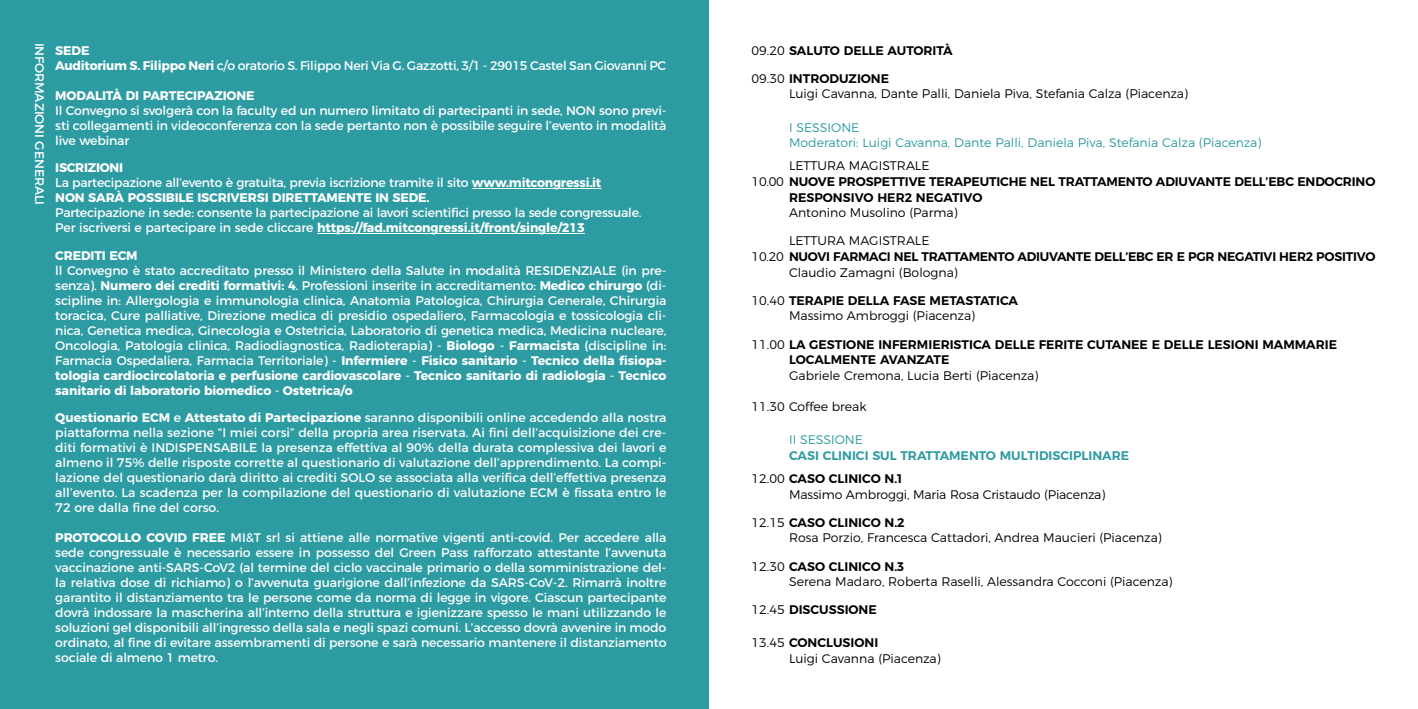
<style>
.page{position:relative;width:1418px;height:709px;background:#fff}
.page>*{position:absolute;margin:0;border:0;box-sizing:border-box;transform-origin:0 0}
.t1{font:12.5px/15px "Montserrat";letter-spacing:-.01em;color:#fff;text-align:justify}
.t2{font:300 12.5px/15.6px "Montserrat";color:#000}
.t3{font:600 12.5px/15.6px "Montserrat";letter-spacing:-.01em;color:#000}
.t4{font:700 12.5px/15px "Montserrat";letter-spacing:-.01em;color:#fff}
.t5{font:300 12.5px/15.6px "Montserrat";color:#2d9ba2}
.t6{font:600 12.5px/23.1px "Montserrat";color:#2d9ba2}
.s1{font-weight:700}
.s2{font-weight:400}
.s3{font-weight:300}
.s4{font-weight:600}
.s5{font-weight:300;color:#000}
.s6{color:#000}
</style>
<div class="page">
<div style="left:0;top:0;width:709px;height:709px;background:#2d9ba2"></div>
<hr style="left:472px;top:188px;width:129px;height:1px;background:#fff">
<hr style="left:317px;top:233px;width:268px;height:1px;background:#fff">
<p class="t1" style="left:48px;top:43px;width:164px;rotate:90deg">INFORMAZIONI GENERALI</p>
<p class="t1" style="left:55px;top:42px;width:612px"><span class="s1">SEDE<br>Auditorium S. Filippo Neri</span> c/o oratorio S. Filippo Neri Via G. Gazzotti, 3/1 - 29015 Castel San Giovanni PC</p>
<p class="t4" style="left:55px;top:87px;width:201px">MODALITÀ DI PARTECIPAZIONE</p>
<p class="t1" style="left:55px;top:102px;width:612px">Il Convegno si svolgerà con la faculty ed un numero limitato di partecipanti in sede, NON sono previ&shy;sti collegamenti in videoconferenza con la sede pertanto non è possibile seguire l’evento in modalità live webinar</p>
<p class="t4" style="left:55px;top:159px;width:547px">ISCRIZIONI<br><span class="s2">La partecipazione all’evento è gratuita, previa iscrizione tramite il sito</span> www.mitcongressi.it<br>NON SARÀ POSSIBILE ISCRIVERSI DIRETTAMENTE IN SEDE.</p>
<p class="t1" style="left:55px;top:204px;width:587px">Partecipazione in sede: consente la partecipazione ai lavori scientifici presso la sede congressuale.<br>Per iscriversi e partecipare in sede cliccare <span class="s1">https://fad.mitcongressi.it/front/single/213</span></p>
<p class="t4" style="left:55px;top:247px;width:84px">CREDITI ECM</p>
<p class="t1" style="left:55px;top:262px;width:612px">ll Convegno è stato accreditato presso il Ministero della Salute in modalità RESIDENZIALE (in pre&shy;senza). <span class="s1">Numero dei crediti formativi: 4</span>. Professioni inserite in accreditamento: <span class="s1">Medico chirurgo</span> (di&shy;scipline in: Allergologia e immunologia clinica, Anatomia Patologica, Chirurgia Generale, Chirurgia toracica, Cure palliative, Direzione medica di presidio ospedaliero, Farmacologia e tossicologia cli&shy;nica, Genetica medica, Ginecologia e Ostetricia, Laboratorio di genetica medica, Medicina nucleare, Oncologia, Patologia clinica, Radiodiagnostica, Radioterapia) - <span class="s1">Biologo</span> - <span class="s1">Farmacista</span> (discipline in:<br>Farmacia Ospedaliera, Farmacia Territoriale) - <span class="s1">Infermiere</span> - <span class="s1">Fisico sanitario</span> - <span class="s1">Tecnico della fisiopa&shy;tologia cardiocircolatoria e perfusione cardiovascolare</span> - <span class="s1">Tecnico sanitario di radiologia</span> - <span class="s1">Tecnico sanitario di laboratorio biomedico</span> - <span class="s1">Ostetrica/o</span></p>
<p class="t1" style="left:55px;top:409px;width:612px"><span class="s1">Questionario ECM</span> e <span class="s1">Attestato di Partecipazione</span> saranno disponibili online accedendo alla nostra piattaforma nella sezione “I miei corsi” della propria area riservata. Ai fini dell’acquisizione dei cre&shy;diti formativi è INDISPENSABILE la presenza effettiva al 90% della durata complessiva dei lavori e almeno il 75% delle risposte corrette al questionario di valutazione dell’apprendimento. La compi&shy;lazione del questionario darà diritto ai crediti SOLO se associata alla verifica dell’effettiva presenza all’evento. La scadenza per la compilazione del questionario di valutazione ECM è fissata entro le 72 ore dalla fine del corso.</p>
<p class="t1" style="left:55px;top:529px;width:612px"><span class="s1">PROTOCOLLO COVID FREE</span> MI&amp;T srl si attiene alle normative vigenti anti-covid. Per accedere alla sede congressuale è necessario essere in possesso del Green Pass rafforzato attestante l’avvenuta vaccinazione anti-SARS-CoV2 (al termine del ciclo vaccinale primario o della somministrazione del&shy;la relativa dose di richiamo) o l’avvenuta guarigione dall’infezione da SARS-CoV-2. Rimarrà inoltre garantito il distanziamento tra le persone come da norma di legge in vigore. Ciascun partecipante dovrà indossare la mascherina all’interno della struttura e igienizzare spesso le mani utilizzando le soluzioni gel disponibili all’ingresso della sala e negli spazi comuni. L’accesso dovrà avvenire in modo ordinato, al fine di evitare assembramenti di persone e sarà necessario mantenere il distanziamento sociale di almeno 1 metro.</p>
<p class="t3" style="left:751px;top:41px;width:202px"><span class="s3">09.20</span> SALUTO DELLE AUTORITÀ</p>
<p class="t2" style="left:789px;top:69px;width:400px;text-indent:-38px">09.30 <span class="s4">INTRODUZIONE<br></span>Luigi Cavanna, Dante Palli, Daniela Piva, Stefania Calza (Piacenza)</p>
<p class="t5" style="left:789px;top:118px;width:474px">I SESSIONE<br>Moderatori: Luigi Cavanna, Dante Palli, Daniela Piva, Stefania Calza (Piacenza)</p>
<p class="t2" style="left:789px;top:157px;width:142px">LETTURA MAGISTRALE</p>
<p class="t3" style="left:751px;top:173px;width:625px"><span class="s3">10.00</span> NUOVE PROSPETTIVE TERAPEUTICHE NEL TRATTAMENTO ADIUVANTE DELL’EBC ENDOCRINO</p>
<p class="t3" style="left:789px;top:188px;width:195px">RESPONSIVO HER2 NEGATIVO</p>
<p class="t2" style="left:789px;top:204px;width:170px">Antonino Musolino (Parma)</p>
<p class="t2" style="left:789px;top:232px;width:142px">LETTURA MAGISTRALE</p>
<p class="t3" style="left:751px;top:248px;width:625px"><span class="s3">10.20</span> NUOVI FARMACI NEL TRATTAMENTO ADIUVANTE DELL’EBC ER E PGR NEGATIVI HER2 POSITIVO</p>
<p class="t2" style="left:789px;top:263px;width:170px">Claudio Zamagni (Bologna)</p>
<p class="t2" style="left:751px;top:291px;width:268px;text-align:center">10.40 <span class="s4">TERAPIE DELLA FASE METASTATICA<br></span>Massimo Ambroggi (Piacenza)</p>
<p class="t3" style="left:789px;top:335px;width:549px;text-indent:-38px"><span class="s3">11.00</span> LA GESTIONE INFERMIERISTICA DELLE FERITE CUTANEE E DELLE LESIONI MAMMARIE<br>LOCALMENTE AVANZATE</p>
<p class="t2" style="left:789px;top:366px;width:251px">Gabriele Cremona, Lucia Berti (Piacenza)</p>
<p class="t2" style="left:751px;top:398px;width:117px">11.30 Coffee break</p>
<p class="t5" style="left:789px;top:431px;width:75px">II SESSIONE</p>
<p class="t6" style="left:751px;top:443px;width:379px;text-indent:38px">CASI CLINICI SUL TRATTAMENTO MULTIDISCIPLINARE<br><span class="s5">12.00</span> <span class="s6">CASO CLINICO N.1</span></p>
<p class="t2" style="left:789px;top:485px;width:318px">Massimo Ambroggi, Maria Rosa Cristaudo (Piacenza)</p>
<p class="t2" style="left:789px;top:513px;width:374px;text-indent:-38px">12.15 <span class="s4">CASO CLINICO N.2<br></span>Rosa Porzio, Francesca Cattadori, Andrea Maucieri (Piacenza)</p>
<p class="t2" style="left:789px;top:557px;width:385px;text-indent:-38px">12.30 <span class="s4">CASO CLINICO N.3<br></span>Serena Madaro, Roberta Raselli, Alessandra Cocconi (Piacenza)</p>
<p class="t3" style="left:751px;top:601px;width:127px"><span class="s3">12.45</span> DISCUSSIONE</p>
<p class="t2" style="left:789px;top:634px;width:153px;text-indent:-38px">13.45 <span class="s4">CONCLUSIONI<br></span>Luigi Cavanna (Piacenza)</p>
</div>
